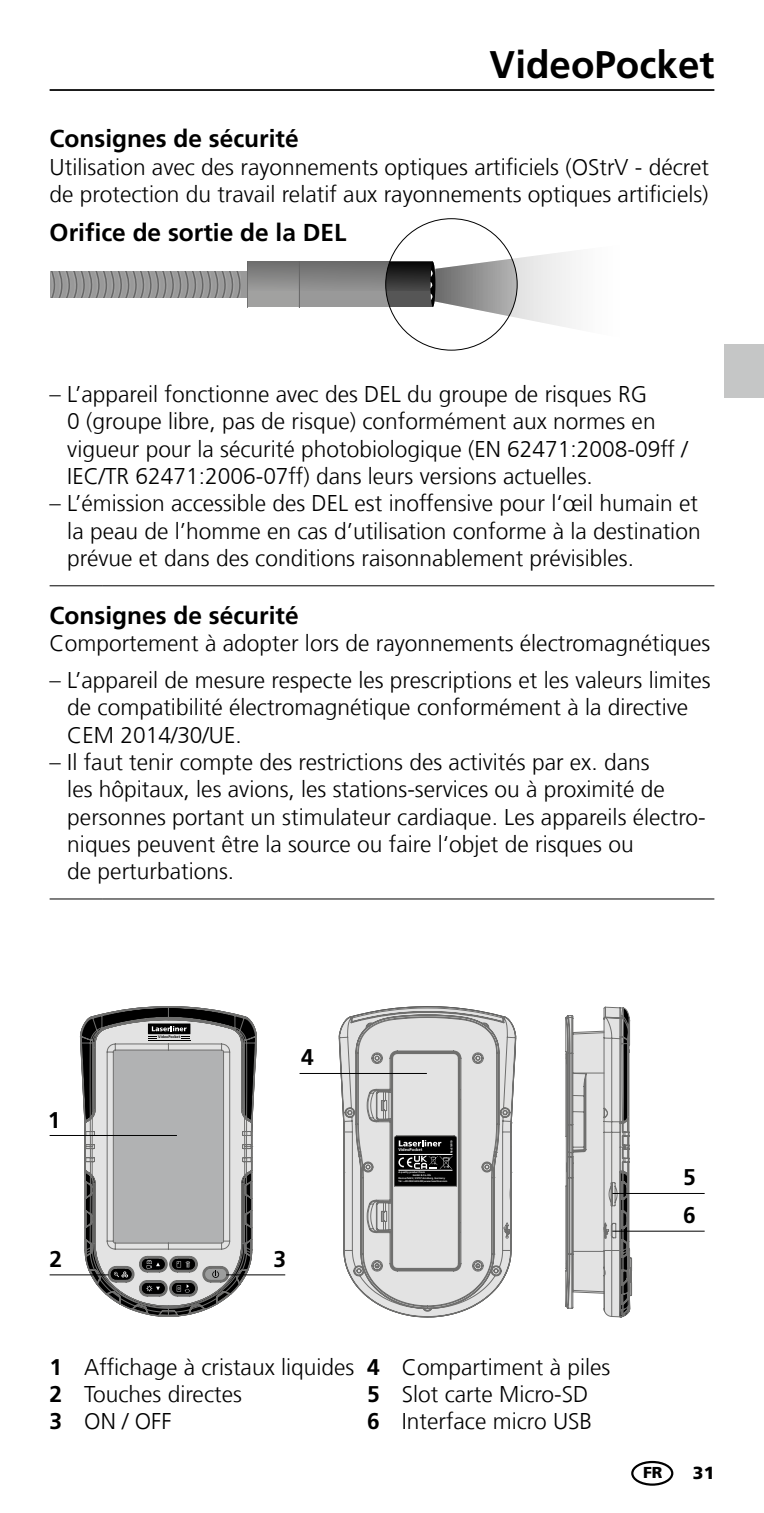
<style>
.page{position:relative;width:764px;height:1513px;background:#fff}
.page>*{position:absolute;margin:0;border:0;box-sizing:border-box;transform-origin:0 0}
.t1{font:700 38.5px "Frutiger LT Com";color:#000}
.t2{font:700 24.5px "Frutiger LT Com";color:#000}
.t3{font:300 22.75px/27.3px "Frutiger LT Com";color:#000}
.t4{font:700 22.75px "Frutiger LT Com";color:#000}
.t5{font:900 17.5px "Frutiger LT Com";color:#000}
.t6{font:900 15.75px "Frutiger LT Com";color:#000}
.t7{font:700 4.2px "Frutiger LT Com";color:#fff}
.t8{font:700 3.85px "Frutiger LT Com";color:#000}
.s1{font-weight:700}
</style>
<div class="page">
<hr style="left:50px;top:89px;width:664px;height:2px;background:#000">
<svg style="left:82px;top:1006px;width:175px;height:270px"></svg>
<svg style="left:84px;top:1017px;width:169px;height:300px;background:#a7a8a8"></svg>
<svg style="left:360px;top:1006px;width:135px;height:8px"></svg>
<svg style="left:352px;top:1015px;width:151px;height:302px"></svg>
<svg style="left:339px;top:1016px;width:177px;height:293px"></svg>
<svg style="left:355px;top:1014px;width:145px;height:295px;background:#c3c3c3"></svg>
<hr style="left:50px;top:1135px;width:127px;height:1px;background:#000">
<hr style="left:300px;top:1073px;width:127px;height:1px;background:#000">
<hr style="left:50px;top:1274px;width:59px;height:1px;background:#000">
<hr style="left:226px;top:1274px;width:59px;height:1px;background:#000">
<div style="left:247px;top:262px;width:186px;height:45px;background:#999"></div>
<svg style="left:50px;top:271px;width:250px;height:36px"></svg>
<svg style="left:247px;top:262px;width:139px;height:29px"></svg>
<div style="left:386px;top:262px;width:47px;height:45px;background:#565656"></div>
<svg style="left:386px;top:262px;width:44px;height:29px"></svg>
<svg style="left:430px;top:243px;width:142px;height:98px"></svg>
<svg style="left:565px;top:1007px;width:67px;height:310px;background:#bebebd"></svg>
<hr style="left:612px;top:1193px;width:93px;height:1px;background:#000">
<hr style="left:612px;top:1231px;width:93px;height:1px;background:#000">
<div style="left:724px;top:344px;width:40px;height:54px;background:#c5c6c6"></div>
<hr style="left:50px;top:585px;width:53px;height:1px;background:#000">
<hr style="left:103px;top:585px;width:611px;height:1px;background:#000">
<hr style="left:50px;top:898px;width:53px;height:2px;background:#000">
<hr style="left:103px;top:898px;width:611px;height:2px;background:#000">
<div style="left:631px;top:1461px;width:42px;height:25px;border:2px solid #000;border-radius:50%"></div>
<h1 class="t1" style="left:489px;top:42px;width:227px">VideoPocket</h1>
<p class="t2" style="left:50px;top:124px;width:251px">Consignes de sécurité</p>
<p class="t3" style="left:50px;top:153px;width:661px">Utilisation avec des rayonnements optiques artificiels (OStrV - décret de protection du travail relatif aux rayonnements optiques artificiels)</p>
<p class="t2" style="left:50px;top:218px;width:298px">Orifice de sortie de la DEL</p>
<p class="t3" style="left:67px;top:381px;width:622px;text-indent:-18px">– L’appareil fonctionne avec des DEL du groupe de risques RG<br>0 (groupe libre, pas de risque) conformément aux normes en vigueur pour la sécurité photobiologique (EN 62471:2008-09ff / IEC/TR 62471:2006-07ff) dans leurs versions actuelles.</p>
<p class="t3" style="left:67px;top:490px;width:635px;text-align:justify;text-indent:-18px">– L’émission accessible des DEL est inoffensive pour l‘œil humain et la peau de l’homme en cas d’utilisation conforme à la destination prévue et dans des conditions raisonnablement prévisibles.</p>
<p class="t2" style="left:50px;top:601px;width:251px">Consignes de sécurité</p>
<p class="t3" style="left:50px;top:630px;width:662px">Comportement à adopter lors de rayonnements électromagnétiques</p>
<p class="t3" style="left:67px;top:667px;width:645px;text-indent:-18px">– L’appareil de mesure respecte les prescriptions et les valeurs limites de compatibilité électromagnétique conformément à la directive<br>CEM 2014/30/UE.</p>
<p class="t3" style="left:67px;top:749px;width:640px;text-indent:-18px">– Il faut tenir compte des restrictions des activités par ex. dans<br>les hôpitaux, les avions, les stations-services ou à proximité de personnes portant un stimulateur cardiaque. Les appareils électro&shy;niques peuvent être la source ou faire l‘objet de risques ou<br>de perturbations.</p>
<p class="t4" style="left:48px;top:1106px;width:14px">1</p>
<p class="t4" style="left:50px;top:1246px;width:14px">2</p>
<p class="t8" style="left:158px;top:1035px;width:24px">VideoPocket</p>
<p class="t4" style="left:301px;top:1044px;width:14px">4</p>
<p class="t4" style="left:274px;top:1246px;width:14px">3</p>
<p class="t7" style="left:398px;top:1148px;width:25px">VideoPocket</p>
<p class="t4" style="left:683px;top:1164px;width:14px">5</p>
<p class="t4" style="left:683px;top:1202px;width:14px">6</p>
<p class="t3" style="left:50px;top:1354px;width:562px"><span class="s1">1</span> Affichage à cristaux liquides <span class="s1">4</span> Compartiment à piles<br><span class="s1">2</span> Touches directes</p>
<p class="t3" style="left:367px;top:1380px;width:223px"><span class="s1">5</span> Slot carte Micro-SD</p>
<p class="t3" style="left:50px;top:1407px;width:123px"><span class="s1">3</span> ON / OFF</p>
<p class="t3" style="left:367px;top:1407px;width:227px"><span class="s1">6</span> Interface micro USB</p>
<p class="t6" style="left:643px;top:1463px;width:21px">FR</p>
<p class="t5" style="left:693px;top:1462px;width:23px">31</p>
</div>
